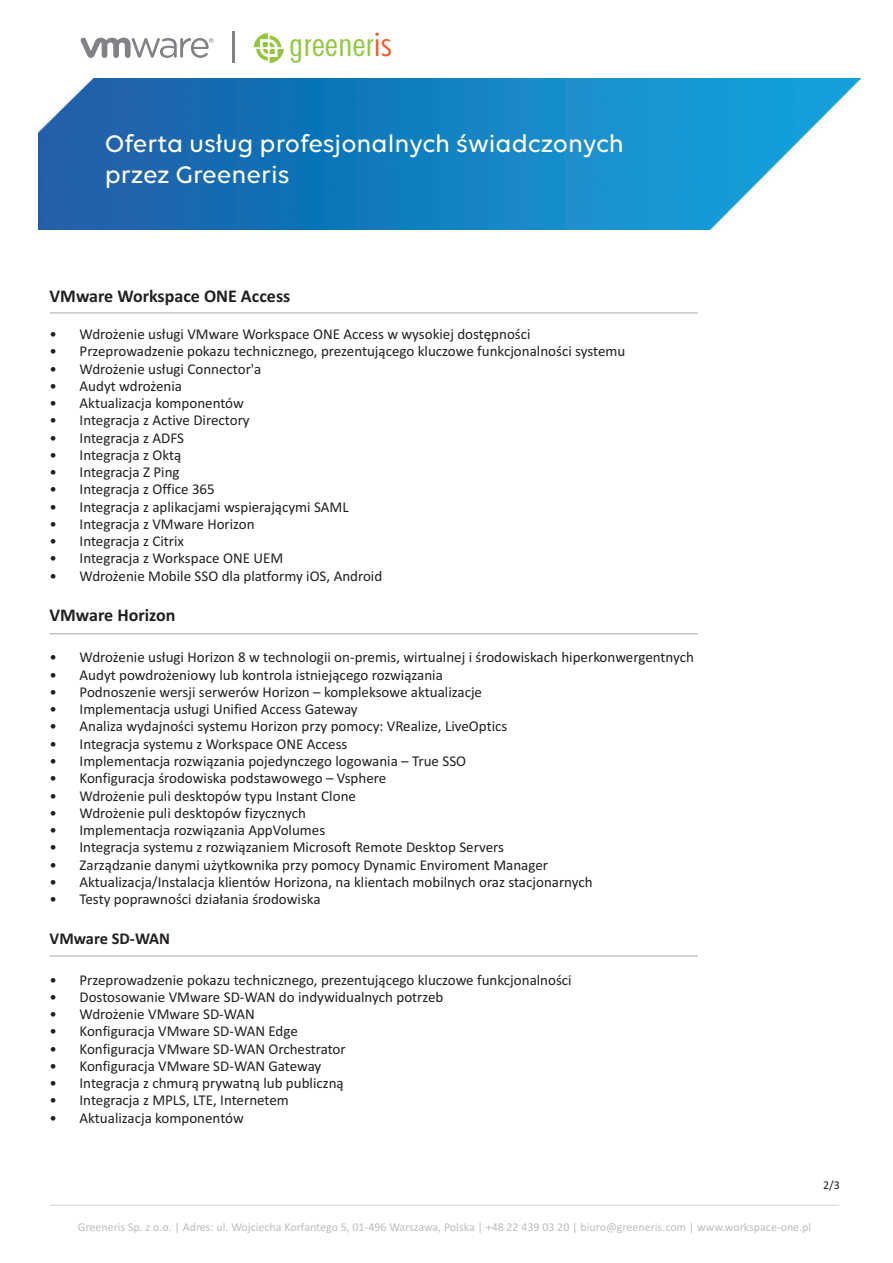
<style>
.page{position:relative;width:893px;height:1263px;background:#fff}
.page>*{position:absolute;margin:0;border:0;box-sizing:border-box;transform-origin:0 0}
.t1{font:300 condensed 34.8px "Futura BT";color:#92c73d;scale:1.16 1}
.t2{font:25.8px/31px "Volte";color:#fff}
.t3{font:700 18px "Calibri";color:#231f20}
.t4{font:700 16.5px "Calibri";color:#231f20}
.t5{font:15px "Calibri";color:#231f20}
.t6{font:12px "Calibri";color:#bcbdc0}
.t7{font:12px "Calibri";color:#231f20}
.s1{color:#f15929}
</style>
<div class="page">
<img style="left:38px;top:78px;width:823px;height:152px">
<svg style="left:80px;top:37px;width:134px;height:21px"></svg>
<hr style="left:232px;top:31px;width:3px;height:32px;background:#808285">
<hr style="left:50px;top:1205px;width:789px;height:1px;background:#d1d2d4">
<hr style="left:50px;top:312px;width:648px;height:1px;background:#a8a9ad">
<hr style="left:50px;top:955px;width:648px;height:1px;background:#a8a9ad">
<hr style="left:50px;top:633px;width:648px;height:1px;background:#a8a9ad">
<svg style="left:254px;top:33px;width:30px;height:30px"></svg>
<h1 class="t1" style="left:289px;top:30px;width:90px">greener<span class="s1">is</span></h1>
<h2 class="t2" style="left:105px;top:130px;width:521px">Oferta us³ug profesjonalnych œwiadczonych przez Greeneris</h2>
<p class="t3" style="left:50px;top:288px;width:242px">VMware Workspace ONE Access</p>
<p class="t5" style="left:50px;top:328px;width:482px">• Wdro¿enie us³ugi VMware Workspace ONE Access w wysokiej dostêpnoœci</p>
<p class="t5" style="left:50px;top:345px;width:577px">• Przeprowadzenie pokazu technicznego, prezentuj¹cego kluczowe funkcjonalnoœci systemu</p>
<p class="t5" style="left:50px;top:362px;width:213px">• Wdro¿enie us³ugi Connector'a</p>
<p class="t5" style="left:50px;top:380px;width:134px">• Audyt wdro¿enia</p>
<p class="t5" style="left:50px;top:397px;width:196px">• Aktualizacja komponentów</p>
<p class="t5" style="left:50px;top:414px;width:202px">• Integracja z Active Directory</p>
<p class="t5" style="left:50px;top:431px;width:136px">• Integracja z ADFS</p>
<p class="t5" style="left:50px;top:449px;width:133px">• Integracja z Okt¹</p>
<p class="t5" style="left:50px;top:466px;width:132px">• Integracja Z Ping</p>
<p class="t5" style="left:50px;top:483px;width:167px">• Integracja z Office 365</p>
<p class="t5" style="left:50px;top:500px;width:301px">• Integracja z aplikacjami wspieraj¹cymi SAML</p>
<p class="t5" style="left:50px;top:518px;width:207px">• Integracja z VMware Horizon</p>
<p class="t5" style="left:50px;top:535px;width:136px">• Integracja z Citrix</p>
<p class="t5" style="left:50px;top:552px;width:235px">• Integracja z Workspace ONE UEM</p>
<p class="t5" style="left:50px;top:569px;width:334px">• Wdro¿enie Mobile SSO dla platformy iOS, Android</p>
<p class="t3" style="left:50px;top:607px;width:127px">VMware Horizon</p>
<p class="t5" style="left:50px;top:651px;width:646px">• Wdro¿enie us³ugi Horizon 8 w technologii on-premis, wirtualnej i œrodowiskach hiperkonwergentnych</p>
<p class="t5" style="left:50px;top:668px;width:395px">• Audyt powdro¿eniowy lub kontrola istniej¹cego rozwi¹zania</p>
<p class="t5" style="left:50px;top:686px;width:434px">• Podnoszenie wersji serwerów Horizon – kompleksowe aktualizacje</p>
<p class="t5" style="left:50px;top:703px;width:310px">• Implementacja us³ugi Unified Access Gateway</p>
<p class="t5" style="left:50px;top:720px;width:459px">• Analiza wydajnoœci systemu Horizon przy pomocy: VRealize, LiveOptics</p>
<p class="t5" style="left:50px;top:737px;width:299px">• Integracja systemu z Workspace ONE Access</p>
<p class="t5" style="left:50px;top:755px;width:418px">• Implementacja rozwi¹zania pojedynczego logowania – True SSO</p>
<p class="t5" style="left:50px;top:772px;width:338px">• Konfiguracja œrodowiska podstawowego – Vsphere</p>
<p class="t5" style="left:50px;top:789px;width:308px">• Wdro¿enie puli desktopów typu Instant Clone</p>
<p class="t5" style="left:50px;top:806px;width:258px">• Wdro¿enie puli desktopów fizycznych</p>
<p class="t5" style="left:50px;top:824px;width:277px">• Implementacja rozwi¹zania AppVolumes</p>
<p class="t5" style="left:50px;top:841px;width:456px">• Integracja systemu z rozwi¹zaniem Microsoft Remote Desktop Servers</p>
<p class="t5" style="left:50px;top:858px;width:500px">• Zarz¹dzanie danymi u¿ytkownika przy pomocy Dynamic Enviroment Manager</p>
<p class="t5" style="left:50px;top:875px;width:545px">• Aktualizacja/Instalacja klientów Horizona, na klientach mobilnych oraz stacjonarnych</p>
<p class="t5" style="left:50px;top:893px;width:273px">• Testy poprawnoœci dzia³ania œrodowiska</p>
<p class="t4" style="left:50px;top:932px;width:122px">VMware SD-WAN</p>
<p class="t5" style="left:50px;top:973px;width:524px">• Przeprowadzenie pokazu technicznego, prezentuj¹cego kluczowe funkcjonalnoœci</p>
<p class="t5" style="left:50px;top:990px;width:395px">• Dostosowanie VMware SD-WAN do indywidualnych potrzeb</p>
<p class="t5" style="left:50px;top:1008px;width:207px">• Wdro¿enie VMware SD-WAN</p>
<p class="t5" style="left:50px;top:1025px;width:250px">• Konfiguracja VMware SD-WAN Edge</p>
<p class="t5" style="left:50px;top:1042px;width:298px">• Konfiguracja VMware SD-WAN Orchestrator</p>
<p class="t5" style="left:50px;top:1059px;width:273px">• Konfiguracja VMware SD-WAN Gateway</p>
<p class="t5" style="left:50px;top:1077px;width:296px">• Integracja z chmur¹ prywatn¹ lub publiczn¹</p>
<p class="t5" style="left:50px;top:1094px;width:241px">• Integracja z MPLS, LTE, Internetem</p>
<p class="t5" style="left:50px;top:1111px;width:196px">• Aktualizacja komponentów</p>
<p class="t6" style="left:78px;top:1222px;width:735px">Greeneris Sp. z o.o. | Adres: ul. Wojciecha Korfantego 5, 01-496 Warszawa, Polska | +48 22 439 03 20 | biuro@greeneris.com | www.workspace-one.pl</p>
<p class="t7" style="left:823px;top:1180px;width:18px">2/3</p>
</div>
